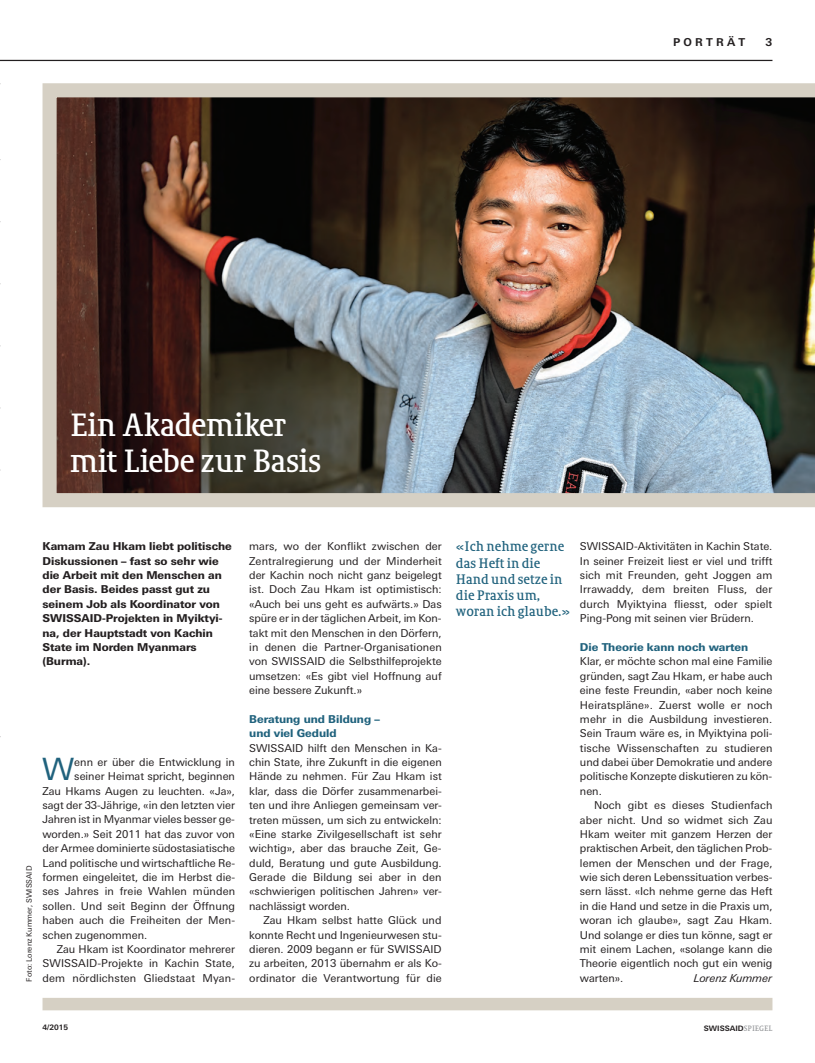
<style>
.page{position:relative;width:815px;height:1063px;background:#fff}
.page>*{position:absolute;margin:0;border:0;box-sizing:border-box;transform-origin:0 0}
.t1{font:31.25px/35.4px "Sheriff";letter-spacing:-.025em;color:#fff}
.t2{font:30.75px "LT Univers Basic";color:#20627d}
.t3{font:13.38px/16.2px "Sheriff";color:#20627d}
.t4{font:10.88px/14.4px "LT Univers Basic";color:#231f20;text-align:justify}
.t5{font:800 10.88px/14.4px "LT Univers Basic";color:#231f20}
.t6{font:800 10.88px/14.4px "LT Univers Basic";color:#20627d}
.t7{font:italic 10.88px "LT Univers Basic";color:#231f20}
.t8{font:700 10.88px "LT Univers Basic";letter-spacing:.3em;color:#231f20}
.t9{font:7.5px "LT Univers Basic";color:#231f20}
.t10{font:700 7.5px "LT Univers Basic";color:#231f20}
.s1{font-family:"Sheriff Roman Caps";font-weight:400;color:#939598}
</style>
<div class="page">
<hr style="left:0;top:60px;width:772px;height:1px;background:#231f20">
<div style="left:43px;top:998px;width:729px;height:12px;background:#d6d0c4"></div>
<img style="left:43px;top:83px;width:772px;height:424px">
<p class="t8" style="left:673px;top:36px;width:74px">PORTRÄT</p>
<p class="t8" style="left:766px;top:36px;width:8px">3</p>
<h1 class="t1" style="left:70px;top:407px;width:253px">Ein Akademiker mit Liebe zur Basis</h1>
<p class="t5" style="left:43px;top:539px;width:191px">Kamam Zau Hkam liebt politische<br>Diskussionen – fast so sehr wie die Arbeit mit den Menschen an der Basis. Beides passt gut zu seinem Job als Koordinator von<br>SWISSAID-Projekten in Myiktyi&shy;na, der Hauptstadt von Kachin<br>State im Norden Myanmars (Burma).</p>
<p class="t9" style="left:25px;top:982px;width:117px;rotate:-90deg">Foto: Lorenz Kummer, SWISSAID</p>
<h2 class="t2" style="left:42px;top:752px;width:34px">W</h2>
<p class="t4" style="left:74px;top:755px;width:162px">enn er über die Entwicklung in</p>
<p class="t4" style="left:74px;top:769px;width:162px">seiner Heimat spricht, beginnen</p>
<p class="t4" style="left:43px;top:784px;width:194px">Zau Hkams Augen zu leuchten. «Ja»,</p>
<p class="t4" style="left:43px;top:798px;width:194px">sagt der 33-Jährige, «in den letzten vier</p>
<p class="t4" style="left:43px;top:812px;width:194px">Jahren ist in Myanmar vieles besser ge-</p>
<p class="t4" style="left:43px;top:827px;width:194px">worden.» Seit 2011 hat das zuvor von</p>
<p class="t4" style="left:43px;top:841px;width:194px">der Armee dominierte südostasiatische</p>
<p class="t4" style="left:43px;top:856px;width:194px">Land politische und wirtschaftliche Re-</p>
<p class="t4" style="left:43px;top:870px;width:194px">formen eingeleitet, die im Herbst die-</p>
<p class="t4" style="left:43px;top:884px;width:194px">ses Jahres in freie Wahlen münden</p>
<p class="t4" style="left:43px;top:899px;width:194px">sollen. Und seit Beginn der Öffnung</p>
<p class="t4" style="left:43px;top:913px;width:194px">haben auch die Freiheiten der Men-</p>
<p class="t4" style="left:43px;top:927px;width:106px">schen zugenommen.</p>
<p class="t4" style="left:57px;top:942px;width:180px">Zau Hkam ist Koordinator mehrerer</p>
<p class="t4" style="left:43px;top:956px;width:194px">SWISSAID-Projekte in Kachin State,</p>
<p class="t4" style="left:43px;top:971px;width:194px">dem nördlichsten Gliedstaat Myan-</p>
<p class="t4" style="left:249px;top:539px;width:194px">mars, wo der Konflikt zwischen der Zentralregierung und der Minderheit der Kachin noch nicht ganz beigelegt ist. Doch Zau Hkam ist optimistisch: «Auch bei uns geht es aufwärts.» Das spüre er in der täglichen Arbeit, im Kon&shy;takt mit den Menschen in den Dörfern, in denen die Partner-Organisationen von SWISSAID die Selbsthilfeprojekte umsetzen: «Es gibt viel Hoffnung auf eine bessere Zukunft.»</p>
<p class="t6" style="left:249px;top:712px;width:132px">Beratung und Bildung – und viel Geduld</p>
<p class="t4" style="left:249px;top:741px;width:194px">SWISSAID hilft den Menschen in Ka&shy;chin State, ihre Zukunft in die eigenen Hände zu nehmen. Für Zau Hkam ist klar, dass die Dörfer zusammenarbei&shy;ten und ihre Anliegen gemeinsam ver&shy;treten müssen, um sich zu entwickeln: «Eine starke Zivilgesellschaft ist sehr wichtig», aber das brauche Zeit, Ge&shy;duld, Beratung und gute Ausbildung.<br>Gerade die Bildung sei aber in den «schwierigen politischen Jahren» ver&shy;nachlässigt worden.</p>
<p class="t4" style="left:249px;top:913px;width:194px;text-indent:14px">Zau Hkam selbst hatte Glück und konnte Recht und Ingenieurwesen stu&shy;dieren. 2009 begann er für SWISSAID zu arbeiten, 2013 übernahm er als Ko&shy;ordinator die Verantwortung für die</p>
<p class="t3" style="left:456px;top:538px;width:116px">«Ich nehme gerne das Heft in die<br>Hand und setze in die Praxis um, woran ich glaube.»</p>
<p class="t4" style="left:580px;top:539px;width:194px">SWISSAID-Aktivitäten in Kachin State.<br>In seiner Freizeit liest er viel und trifft sich mit Freunden, geht Joggen am Irrawaddy, dem breiten Fluss, der durch Myiktyina fliesst, oder spielt Ping-Pong mit seinen vier Brüdern.</p>
<p class="t6" style="left:580px;top:640px;width:170px">Die Theorie kann noch warten</p>
<p class="t4" style="left:580px;top:654px;width:194px">Klar, er möchte schon mal eine Familie gründen, sagt Zau Hkam, er habe auch eine feste Freundin, «aber noch keine Heiratspläne». Zuerst wolle er noch mehr in die Ausbildung investieren.<br>Sein Traum wäre es, in Myiktyina poli&shy;tische Wissenschaften zu studieren und dabei über Demokratie und andere politische Konzepte diskutieren zu kön&shy;nen.</p>
<p class="t4" style="left:580px;top:798px;width:194px;text-indent:14px">Noch gibt es dieses Studienfach aber nicht. Und so widmet sich Zau Hkam weiter mit ganzem Herzen der praktischen Arbeit, den täglichen Prob&shy;lemen der Menschen und der Frage, wie sich deren Lebenssituation verbes&shy;sern lässt. «Ich nehme gerne das Heft in die Hand und setze in die Praxis um, woran ich glaube», sagt Zau Hkam.<br>Und solange er dies tun könne, sagt er mit einem Lachen, «solange kann die Theorie eigentlich noch gut ein wenig warten».</p>
<p class="t7" style="left:694px;top:971px;width:80px">Lorenz Kummer</p>
<p class="t10" style="left:43px;top:1023px;width:27px">4/2015</p>
<p class="t10" style="left:704px;top:1024px;width:70px">SWISSAID<span class="s1">Spiegel</span></p>
</div>
